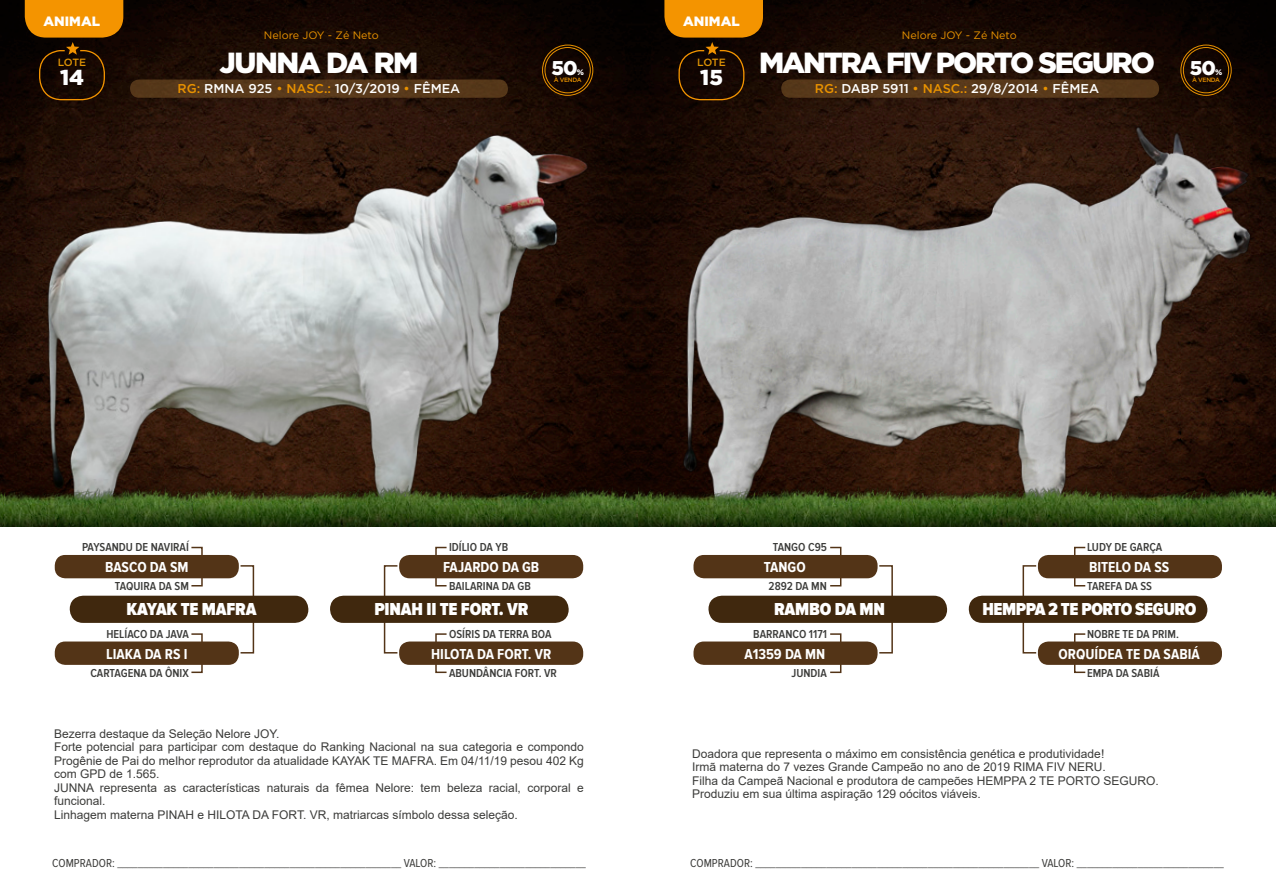
<style>
.page{position:relative;width:1276px;height:893px;background:#fff}
.page>*{position:absolute;margin:0;border:0;box-sizing:border-box;transform-origin:0 0}
.t1{font:900 29.1px "Gotham";letter-spacing:-.075em;color:#fff}
.t2{font:900 29.1px "Gotham";letter-spacing:-.05em;color:#fff}
.t3{font:900 21.6px "Gotham";color:#fff}
.t4{font:900 19.95px "Gotham";color:#fff}
.t5{font:900 18px "Proxima Nova Cond";letter-spacing:-.01em;color:#fff}
.t6{font:700 15px "Proxima Nova Cond";color:#fff}
.t7{font:900 13.5px "Gotham";color:#fff}
.t8{font:500 12.75px "Gotham";color:#fff}
.t9{font:12px/13.5px "Arial";color:#3c3c3a;text-align:justify}
.t10{font:12px "Proxima Nova Cond";color:#3c3c3a}
.t11{font:600 12px "Proxima Nova Cond";color:#3c3c3a}
.t12{font:10.8px "Gotham";color:#e89200}
.t13{font:500 10.5px "Gotham";letter-spacing:-.04em;color:#de9305}
.t14{font:900 7.95px "Gotham";color:#fff}
.t15{font:500 6.15px "Gotham";letter-spacing:-.05em;color:#e89200}
.s1{color:#e89200}
</style>
<div class="page">
<img style="left:0;top:0;width:1276px;height:479px">
<div style="left:130px;top:80px;width:378px;height:18px;background:#58391a;border-radius:9px"></div>
<svg style="left:25px;top:0;width:98px;height:101px;background:#693c01"></svg>
<div style="left:384px;top:565px;width:14px;height:88px;border:2px solid #533417"></div>
<div style="left:435px;top:547px;width:12px;height:39px;border:2px solid #533417"></div>
<div style="left:435px;top:633px;width:12px;height:40px;border:2px solid #533417"></div>
<div style="left:240px;top:565px;width:14px;height:88px;border:2px solid #533417"></div>
<div style="left:191px;top:547px;width:12px;height:39px;border:2px solid #533417"></div>
<div style="left:191px;top:633px;width:12px;height:40px;border:2px solid #533417"></div>
<div style="left:399px;top:555px;width:184px;height:23px;background:#533417;border-radius:10px"></div>
<div style="left:399px;top:641px;width:184px;height:24px;background:#533417;border-radius:10px"></div>
<div style="left:55px;top:555px;width:184px;height:23px;background:#533417;border-radius:10px"></div>
<div style="left:55px;top:641px;width:184px;height:24px;background:#533417;border-radius:10px"></div>
<div style="left:70px;top:596px;width:238px;height:27px;background:#40280e;border-radius:14px"></div>
<div style="left:330px;top:596px;width:238px;height:27px;background:#40280e;border-radius:14px"></div>
<div style="left:781px;top:80px;width:378px;height:18px;background:#58391a;border-radius:9px"></div>
<svg style="left:664px;top:0;width:99px;height:101px;background:#6a3d01"></svg>
<div style="left:1022px;top:565px;width:15px;height:88px;border:2px solid #533417"></div>
<div style="left:1074px;top:547px;width:12px;height:39px;border:2px solid #533417"></div>
<div style="left:1074px;top:633px;width:12px;height:40px;border:2px solid #533417"></div>
<div style="left:878px;top:565px;width:15px;height:88px;border:2px solid #533417"></div>
<div style="left:829px;top:547px;width:12px;height:39px;border:2px solid #533417"></div>
<div style="left:829px;top:633px;width:12px;height:40px;border:2px solid #533417"></div>
<div style="left:1038px;top:555px;width:184px;height:23px;background:#533417;border-radius:10px"></div>
<div style="left:1038px;top:641px;width:184px;height:24px;background:#533417;border-radius:10px"></div>
<div style="left:693px;top:555px;width:184px;height:23px;background:#533417;border-radius:10px"></div>
<div style="left:693px;top:641px;width:184px;height:24px;background:#533417;border-radius:10px"></div>
<div style="left:708px;top:596px;width:239px;height:27px;background:#40280e;border-radius:14px"></div>
<div style="left:968px;top:596px;width:239px;height:27px;background:#40280e;border-radius:14px"></div>
<div style="left:544px;top:47px;width:47px;height:46px;border:1px solid #e89200;border-radius:50%"></div>
<div style="left:542px;top:45px;width:51px;height:51px;border:1px solid #e89200;border-radius:50%"></div>
<img style="left:38px;top:125px;width:557px;height:354px">
<img style="left:668px;top:96px;width:595px;height:383px">
<div style="left:1183px;top:47px;width:46px;height:46px;border:1px solid #e89200;border-radius:50%"></div>
<div style="left:1180px;top:45px;width:51px;height:51px;border:1px solid #e89200;border-radius:50%"></div>
<img style="left:0;top:479px;width:1276px;height:47px">
<p class="t7" style="left:44px;top:13px;width:58px">ANIMAL</p>
<p class="t7" style="left:683px;top:13px;width:58px">ANIMAL</p>
<p class="t12" style="left:264px;top:29px;width:116px">Nelore JOY - Zé Neto</p>
<p class="t12" style="left:902px;top:29px;width:116px">Nelore JOY - Zé Neto</p>
<p class="t2" style="left:219px;top:46px;width:200px">JUNNA DA RM</p>
<p class="t8" style="left:178px;top:82px;width:284px"><span class="s1">RG:</span> RMNA 925 <span class="s1">• NASC.:</span> 10/3/2019 <span class="s1">•</span> FÊMEA</p>
<p class="t13" style="left:58px;top:56px;width:30px">LOTE</p>
<p class="t4" style="left:551px;top:56px;width:28px">50</p>
<p class="t14" style="left:576px;top:68px;width:9px">%</p>
<p class="t3" style="left:60px;top:65px;width:25px">14</p>
<p class="t15" style="left:554px;top:76px;width:29px">À VENDA</p>
<p class="t13" style="left:697px;top:56px;width:30px">LOTE</p>
<p class="t3" style="left:700px;top:65px;width:24px">15</p>
<p class="t1" style="left:759px;top:46px;width:397px">MANTRA FIV PORTO SEGURO</p>
<p class="t8" style="left:815px;top:82px;width:286px"><span class="s1">RG:</span> DABP 5911 <span class="s1">• NASC.:</span> 29/8/2014 <span class="s1">•</span> FÊMEA</p>
<p class="t4" style="left:1190px;top:56px;width:28px">50</p>
<p class="t14" style="left:1215px;top:68px;width:9px">%</p>
<p class="t15" style="left:1192px;top:76px;width:29px">À VENDA</p>
<p class="t11" style="left:82px;top:540px;width:108px">PAYSANDU DE NAVIRAÍ</p>
<p class="t11" style="left:449px;top:540px;width:61px">IDÍLIO DA YB</p>
<p class="t11" style="left:773px;top:540px;width:56px">TANGO C95</p>
<p class="t11" style="left:1087px;top:540px;width:77px">LUDY DE GARÇA</p>
<p class="t6" style="left:105px;top:559px;width:85px">BASCO DA SM</p>
<p class="t6" style="left:443px;top:559px;width:98px">FAJARDO DA GB</p>
<p class="t6" style="left:764px;top:559px;width:43px">TANGO</p>
<p class="t6" style="left:1089px;top:559px;width:82px">BITELO DA SS</p>
<p class="t11" style="left:115px;top:579px;width:75px">TAQUIRA DA SM</p>
<p class="t11" style="left:449px;top:579px;width:83px">BAILARINA DA GB</p>
<p class="t11" style="left:768px;top:579px;width:60px">2892 DA MN</p>
<p class="t11" style="left:1087px;top:579px;width:67px">TAREFA DA SS</p>
<p class="t5" style="left:127px;top:599px;width:131px">KAYAK TE MAFRA</p>
<p class="t5" style="left:374px;top:599px;width:155px">PINAH II TE FORT. VR</p>
<p class="t5" style="left:774px;top:599px;width:113px">RAMBO DA MN</p>
<p class="t5" style="left:982px;top:599px;width:216px">HEMPPA 2 TE PORTO SEGURO</p>
<p class="t11" style="left:106px;top:627px;width:84px">HELÍACO DA JAVA</p>
<p class="t11" style="left:449px;top:627px;width:104px">OSÍRIS DA TERRA BOA</p>
<p class="t11" style="left:753px;top:627px;width:75px">BARRANCO 1171</p>
<p class="t11" style="left:1087px;top:627px;width:93px">NOBRE TE DA PRIM.</p>
<p class="t6" style="left:106px;top:645px;width:83px">LIAKA DA RS I</p>
<p class="t6" style="left:431px;top:645px;width:122px">HILOTA DA FORT. VR</p>
<p class="t6" style="left:744px;top:645px;width:82px">A1359 DA MN</p>
<p class="t6" style="left:1058px;top:645px;width:143px">ORQUÍDEA TE DA SABIÁ</p>
<p class="t11" style="left:90px;top:666px;width:100px">CARTAGENA DA ÔNIX</p>
<p class="t11" style="left:449px;top:666px;width:109px">ABUNDÂNCIA FORT. VR</p>
<p class="t11" style="left:791px;top:666px;width:37px">JUNDIA</p>
<p class="t11" style="left:1087px;top:666px;width:74px">EMPA DA SABIÁ</p>
<p class="t9" style="left:54px;top:727px;width:227px">Bezerra destaque da Seleção Nelore JOY.</p>
<p class="t9" style="left:54px;top:740px;width:531px">Forte potencial para participar com destaque do Ranking Nacional na sua categoria e compondo Progênie de Pai do melhor reprodutor da atualidade KAYAK TE MAFRA. Em 04/11/19 pesou 402 Kg com GPD de 1.565.</p>
<p class="t9" style="left:54px;top:781px;width:531px">JUNNA representa as características naturais da fêmea Nelore: tem beleza racial, corporal e funcional.</p>
<p class="t9" style="left:54px;top:808px;width:465px">Linhagem materna PINAH e HILOTA DA FORT. VR, matriarcas símbolo dessa seleção.</p>
<p class="t9" style="left:692px;top:747px;width:414px">Doadora que representa o máximo em consistência genética e produtividade!</p>
<p class="t9" style="left:692px;top:760px;width:415px">Irmã materna do 7 vezes Grande Campeão no ano de 2019 RIMA FIV NERU.</p>
<p class="t9" style="left:692px;top:774px;width:468px">Filha da Campeã Nacional e produtora de campeões HEMPPA 2 TE PORTO SEGURO.</p>
<p class="t9" style="left:692px;top:787px;width:290px">Produziu em sua última aspiração 129 oócitos viáveis.</p>
<p class="t10" style="left:52px;top:856px;width:535px">COMPRADOR: ________________________________________________________ VALOR: _____________________________</p>
<p class="t10" style="left:690px;top:856px;width:535px">COMPRADOR: ________________________________________________________ VALOR: _____________________________</p>
</div>
